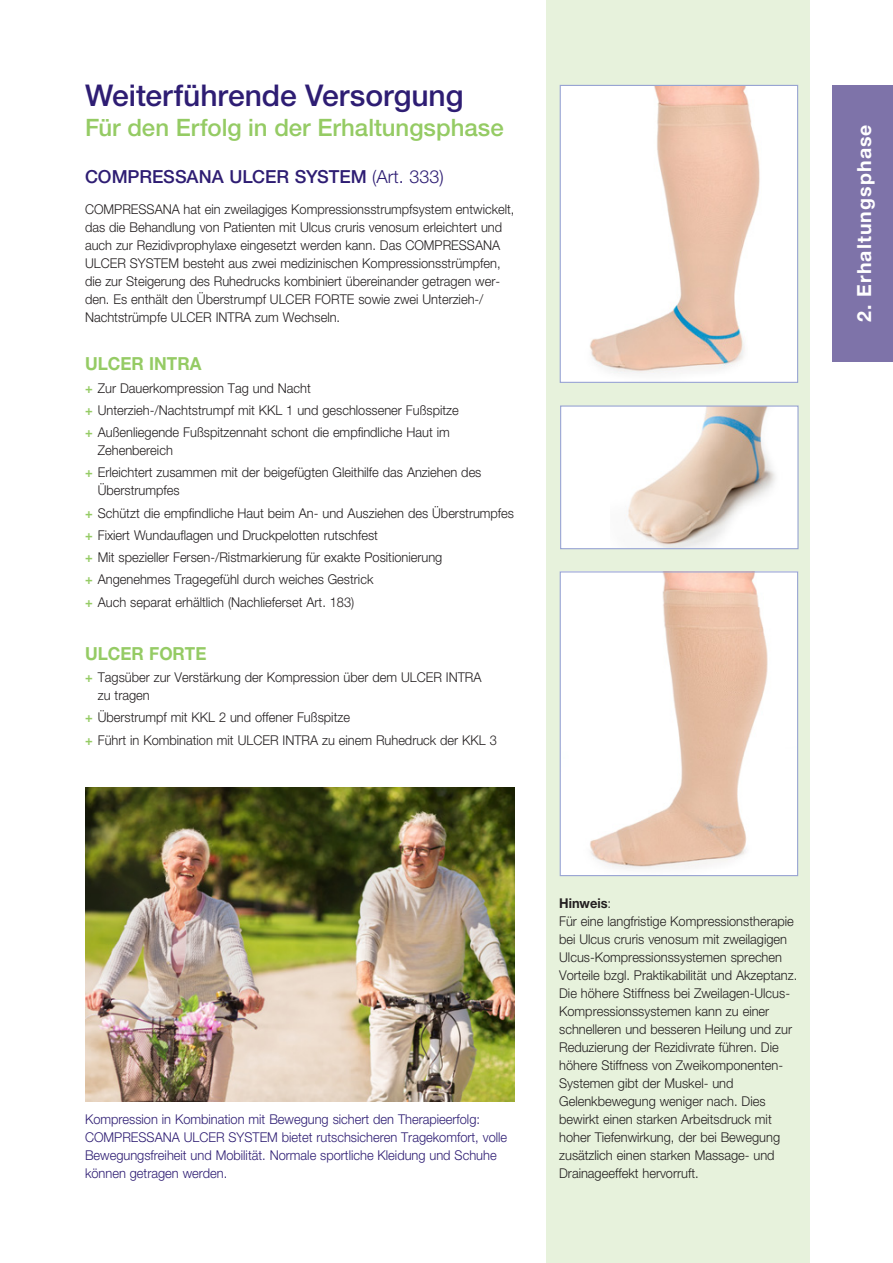
<style>
.page{position:relative;width:893px;height:1263px;background:#fff}
.page>*{position:absolute;margin:0;border:0;box-sizing:border-box;transform-origin:0 0}
.t1{font:500 30px "Helvetica Neue LT Std";letter-spacing:-.005em;color:#2e1d73}
.t2{font:500 24px "Helvetica Neue LT Std";color:#95cb64}
.t3{font:700 19.5px "Helvetica Neue LT Std";letter-spacing:.055em;color:#fff}
.t4{font:500 18px "Helvetica Neue LT Std";color:#2e1d73}
.t5{font:700 18px "Helvetica Neue LT Std";color:#95cb64;scale:.95 1}
.t6{font:300 13.5px/18px "Helvetica Neue LT Std";color:#231f20;scale:.95 1}
.t7{font:300 13.5px/18px "Helvetica Neue LT Std";color:#2e1d73;scale:.95 1}
.s1{font-weight:300}
.s2{font-weight:700;color:#95cb64}
.s3{font-weight:700}
</style>
<div class="page">
<div style="left:546px;top:0;width:264px;height:1263px;background:#e7f2dc"></div>
<img style="left:85px;top:787px;width:429px;height:315px">
<img style="left:562px;top:573px;width:234px;height:301px">
<div style="left:560px;top:571px;width:238px;height:305px;border:1px solid #98a4d3"></div>
<img style="left:562px;top:87px;width:234px;height:294px">
<div style="left:560px;top:85px;width:238px;height:298px;border:1px solid #98a4d3"></div>
<div style="left:561px;top:406px;width:237px;height:143px;background:#fff"></div>
<img style="left:628px;top:407px;width:148px;height:140px">
<div style="left:560px;top:405px;width:239px;height:144px;border:1px solid #98a4d3"></div>
<div style="left:832px;top:85px;width:61px;height:276px;background:#7e73a9"></div>
<h1 class="t1" style="left:85px;top:78px;width:380px">Weiterführende Versorgung</h1>
<h2 class="t2" style="left:85px;top:113px;width:420px">Für den Erfolg in der Erhaltungsphase</h2>
<h3 class="t4" style="left:85px;top:166px;width:360px">COMPRESSANA ULCER SYSTEM <span class="s1">(Art. 333)</span></h3>
<p class="t6" style="left:85px;top:200px;width:454px">COMPRESSANA hat ein zweilagiges Kompressionsstrumpfsystem entwickelt, das die Behandlung von Patienten mit Ulcus cruris venosum erleichtert und auch zur Rezidivprophylaxe eingesetzt werden kann. Das COMPRESSANA ULCER SYSTEM besteht aus zwei medizinischen Kompressionsstrümpfen, die zur Steigerung des Ruhedrucks kombiniert übereinander getragen wer&shy;den. Es enthält den Überstrumpf ULCER FORTE sowie zwei Unterzieh-/ Nachtstrümpfe ULCER INTRA zum Wechseln.</p>
<h3 class="t5" style="left:85px;top:353px;width:124px">ULCER INTRA</h3>
<p class="t6" style="left:85px;top:377px;width:395px;line-height:22.2px"><span class="s2">+</span> Zur Dauerkompression Tag und Nacht<br><span class="s2">+</span> Unterzieh-/Nachtstrumpf mit KKL 1 und geschlossener Fußspitze <span class="s2">+</span> Außenliegende Fußspitzennaht schont die empfindliche Haut im</p>
<p class="t6" style="left:85px;top:439px;width:419px;line-height:22.2px;text-indent:13px">Zehenbereich<br><span class="s2">+</span> Erleichtert zusammen mit der beigefügten Gleithilfe das Anziehen des</p>
<p class="t6" style="left:85px;top:479px;width:453px;line-height:22.2px;text-indent:13px">Überstrumpfes<br><span class="s2">+</span> Schützt die empfindliche Haut beim An- und Ausziehen des Überstrumpfes <span class="s2">+</span> Fixiert Wundauflagen und Druckpelotten rutschfest<br><span class="s2">+</span> Mit spezieller Fersen-/Ristmarkierung für exakte Positionierung<br><span class="s2">+</span> Angenehmes Tragegefühl durch weiches Gestrick<br><span class="s2">+</span> Auch separat erhältlich (Nachlieferset Art. 183)</p>
<h3 class="t5" style="left:85px;top:642px;width:129px">ULCER FORTE</h3>
<p class="t6" style="left:98px;top:668px;width:405px;text-indent:-13px"><span class="s2">+</span> Tagsüber zur Verstärkung der Kompression über dem ULCER INTRA zu tragen</p>
<p class="t6" style="left:85px;top:706px;width:435px;line-height:22.2px"><span class="s2">+</span> Überstrumpf mit KKL 2 und offener Fußspitze<br><span class="s2">+</span> Führt in Kombination mit ULCER INTRA zu einem Ruhedruck der KKL 3</p>
<h3 class="t3" style="left:852px;top:322px;width:199px;rotate:-90deg">2. Erhaltungsphase</h3>
<p class="t7" style="left:85px;top:1110px;width:446px">Kompression in Kombination mit Bewegung sichert den Therapieerfolg:<br>COMPRESSANA ULCER SYSTEM bietet rutschsicheren Tragekomfort, volle Bewegungsfreiheit und Mobilität. Normale sportliche Kleidung und Schuhe können getragen werden.</p>
<p class="t6" style="left:559px;top:894px;width:252px"><span class="s3">Hinweis</span>:<br>Für eine langfristige Kompressionstherapie bei Ulcus cruris venosum mit zweilagigen Ulcus-Kompressionssystemen sprechen Vorteile bzgl. Praktikabilität und Akzeptanz.<br>Die höhere Stiffness bei Zweilagen-Ulcus-Kompressionssystemen kann zu einer schnelleren und besseren Heilung und zur Reduzierung der Rezidivrate führen. Die höhere Stiffness von Zweikomponenten-Systemen gibt der Muskel- und Gelenkbewegung weniger nach. Dies bewirkt einen starken Arbeitsdruck mit hoher Tiefenwirkung, der bei Bewegung zusätzlich einen starken Massage- und Drainageeffekt hervorruft.</p>
</div>
